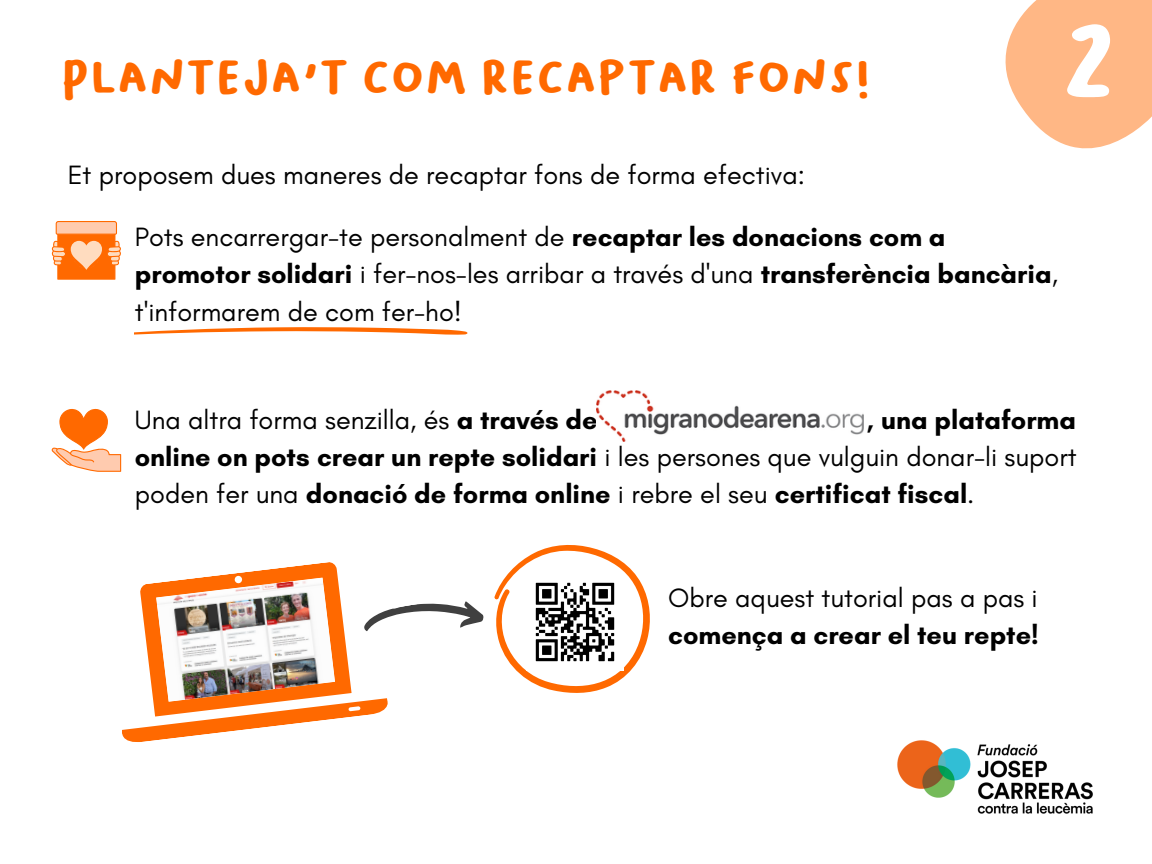
<style>
.page{position:relative;width:1152px;height:864px;background:#fff}
.page>*{position:absolute;margin:0;border:0;box-sizing:border-box;transform-origin:0 0}
.t1{font:115.2px "Bakso Sapi";color:#fff}
.t2{font:48px "Bakso Sapi";color:#ff6900}
.t3{font:27px/37.2px "Glacial Indifference";color:#000}
.t4{font:700 27px/37.2px "Glacial Indifference";color:#000}
.s1{font-weight:700}
.s2{font-weight:400}
</style>
<div class="page">
<svg style="left:1005px;top:0;width:147px;height:149px;background:#ffc196"></svg>
<img style="left:897px;top:740px;width:196px;height:74px">
<svg style="left:52px;top:408px;width:69px;height:64px"></svg>
<svg style="left:122px;top:562px;width:266px;height:180px"></svg>
<img style="left:156px;top:578px;width:179px;height:124px">
<svg style="left:361px;top:594px;width:123px;height:49px"></svg>
<img style="left:597px;top:391px;width:266px;height:51px">
<svg style="left:494px;top:544px;width:156px;height:149px"></svg>
<svg style="left:52px;top:221px;width:69px;height:59px;background:#ffa05f"></svg>
<svg style="left:135px;top:327px;width:333px;height:8px"></svg>
<img style="left:527px;top:573px;width:96px;height:97px">
<p class="t2" style="left:60px;top:48px;width:812px">Planteja't com recaptar fons!</p>
<p class="t1" style="left:1059px;top:-8px;width:62px">2</p>
<p class="t3" style="left:68px;top:156px;width:739px">Et proposem dues maneres de recaptar fons de forma efectiva:</p>
<p class="t3" style="left:135px;top:218px;width:925px">Pots encarrergar-te personalment de <span class="s1">recaptar les donacions com a promotor solidari</span> i fer-nos-les arribar a través d'una <span class="s1">transferència bancària</span>, t'informarem de com fer-ho!</p>
<p class="t3" style="left:135px;top:401px;width:464px">Una altra forma senzilla, és <span class="s1">a través de</span></p>
<p class="t4" style="left:868px;top:401px;width:210px">, una plataforma</p>
<p class="t4" style="left:135px;top:438px;width:943px">online on pots crear un repte solidari <span class="s2">i les persones que vulguin donar-li suport poden fer una</span> donació de forma online <span class="s2">i rebre el seu</span> certificat fiscal<span class="s2">.</span></p>
<p class="t3" style="left:668px;top:579px;width:372px">Obre aquest tutorial pas a pas i <span class="s1">comença a crear el teu repte!</span></p>
</div>
